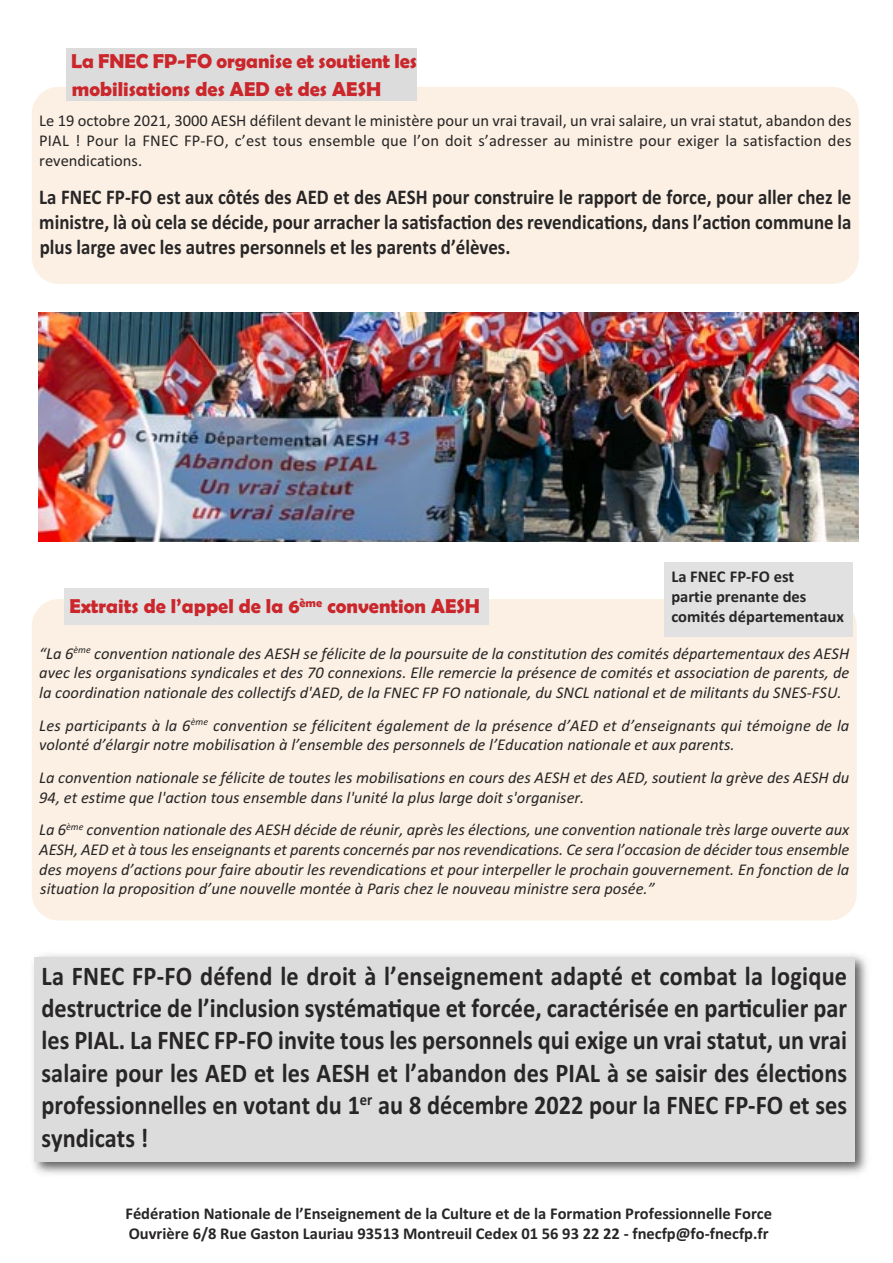
<style>
.page{position:relative;width:893px;height:1263px;background:#fff}
.page>*{position:absolute;margin:0;border:0;box-sizing:border-box;transform-origin:0 0}
.t1{font:700 27px/32.4px "Calibri";color:#272526;text-align:justify;scale:.9 1}
.t2{font:700 21px/25.2px "Calibri";color:#272526;text-align:justify;scale:.9 1}
.t3{font:700 20.25px/27.5px "Berlin Sans FB Demi";color:#ca262b}
.t4{font:italic 16.5px/19.8px "Calibri";color:#272526;text-align:justify}
.t5{font:16.5px/19.8px "Calibri";letter-spacing:.01em;color:#272526;text-align:justify}
.t6{font:700 16.5px/19.8px "Calibri";color:#272526}
</style>
<div class="page">
<img style="left:33px;top:954px;width:834px;height:221px">
<div style="left:34px;top:957px;width:820px;height:204px;background:#dcdcdc"></div>
<div style="left:32px;top:599px;width:825px;height:321px;background:#fbf0e3;border-radius:27px"></div>
<div style="left:65px;top:588px;width:424px;height:36px;background:#e1e1e1"></div>
<div style="left:32px;top:87px;width:827px;height:197px;background:#fbf0e3;border-radius:27px"></div>
<div style="left:67px;top:48px;width:350px;height:53px;background:#dcdcdc"></div>
<img style="left:38px;top:312px;width:821px;height:229px">
<div style="left:664px;top:562px;width:188px;height:75px;background:#e1e1e1"></div>
<p class="t3" style="left:71px;top:49px;width:347px">La FNEC FP-FO organise et soutient les mobilisations des AED et des AESH</p>
<p class="t5" style="left:39px;top:112px;width:814px">Le 19 octobre 2021, 3000 AESH défilent devant le ministère pour un vrai travail, un vrai salaire, un vrai statut, abandon des PIAL ! Pour la FNEC FP-FO, c’est tous ensemble que l’on doit s’adresser au ministre pour exiger la satisfaction des revendications.</p>
<p class="t2" style="left:39px;top:186px;width:904px">La FNEC FP-FO est aux côtés des AED et des AESH pour construire le rapport de force, pour aller chez le ministre, là où cela se décide, pour arracher la satisfaction des revendications, dans l’action commune la plus large avec les autres personnels et les parents d’élèves.</p>
<p class="t3" style="left:70px;top:594px;width:412px">Extraits de l’appel de la 6<sup>ème</sup> convention AESH</p>
<p class="t6" style="left:671px;top:568px;width:174px">La FNEC FP-FO est<br>partie prenante des comités départementaux</p>
<p class="t4" style="left:39px;top:644px;width:812px">“La 6<sup>ème</sup> convention nationale des AESH se félicite de la poursuite de la constitution des comités départementaux des AESH avec les organisations syndicales et des 70 connexions. Elle remercie la présence de comités et association de parents, de la coordination nationale des collectifs d'AED, de la FNEC FP FO nationale, du SNCL national et de militants du SNES-FSU.</p>
<p class="t4" style="left:39px;top:716px;width:812px">Les participants à la 6<sup>ème</sup> convention se félicitent également de la présence d’AED et d’enseignants qui témoigne de la volonté d’élargir notre mobilisation à l’ensemble des personnels de l’Education nationale et aux parents.</p>
<p class="t4" style="left:39px;top:769px;width:811px">La convention nationale se félicite de toutes les mobilisations en cours des AESH et des AED, soutient la grève des AESH du<br>94, et estime que l'action tous ensemble dans l'unité la plus large doit s'organiser.</p>
<p class="t4" style="left:39px;top:821px;width:812px">La 6<sup>ème</sup> convention nationale des AESH décide de réunir, après les élections, une convention nationale très large ouverte aux AESH, AED et à tous les enseignants et parents concernés par nos revendications. Ce sera l’occasion de décider tous ensemble des moyens d’actions pour faire aboutir les revendications et pour interpeller le prochain gouvernement. En fonction de la situation la proposition d’une nouvelle montée à Paris chez le nouveau ministre sera posée.”</p>
<p class="t1" style="left:42px;top:962px;width:897px">La FNEC FP-FO défend le droit à l’enseignement adapté et combat la logique destructrice de l’inclusion systématique et forcée, caractérisée en particulier par les PIAL. La FNEC FP-FO invite tous les personnels qui exige un vrai statut, un vrai salaire pour les AED et les AESH et l’abandon des PIAL à se saisir des élections professionnelles en votant du 1<sup>er</sup> au 8 décembre 2022 pour la FNEC FP-FO et ses syndicats !</p>
<p class="t6" style="left:125px;top:1205px;width:648px">Fédération Nationale de l’Enseignement de la Culture et de la Formation Professionnelle Force<br>Ouvrière 6/8 Rue Gaston Lauriau 93513 Montreuil Cedex 01 56 93 22 22 - fnecfp@fo-fnecfp.fr</p>
</div>
